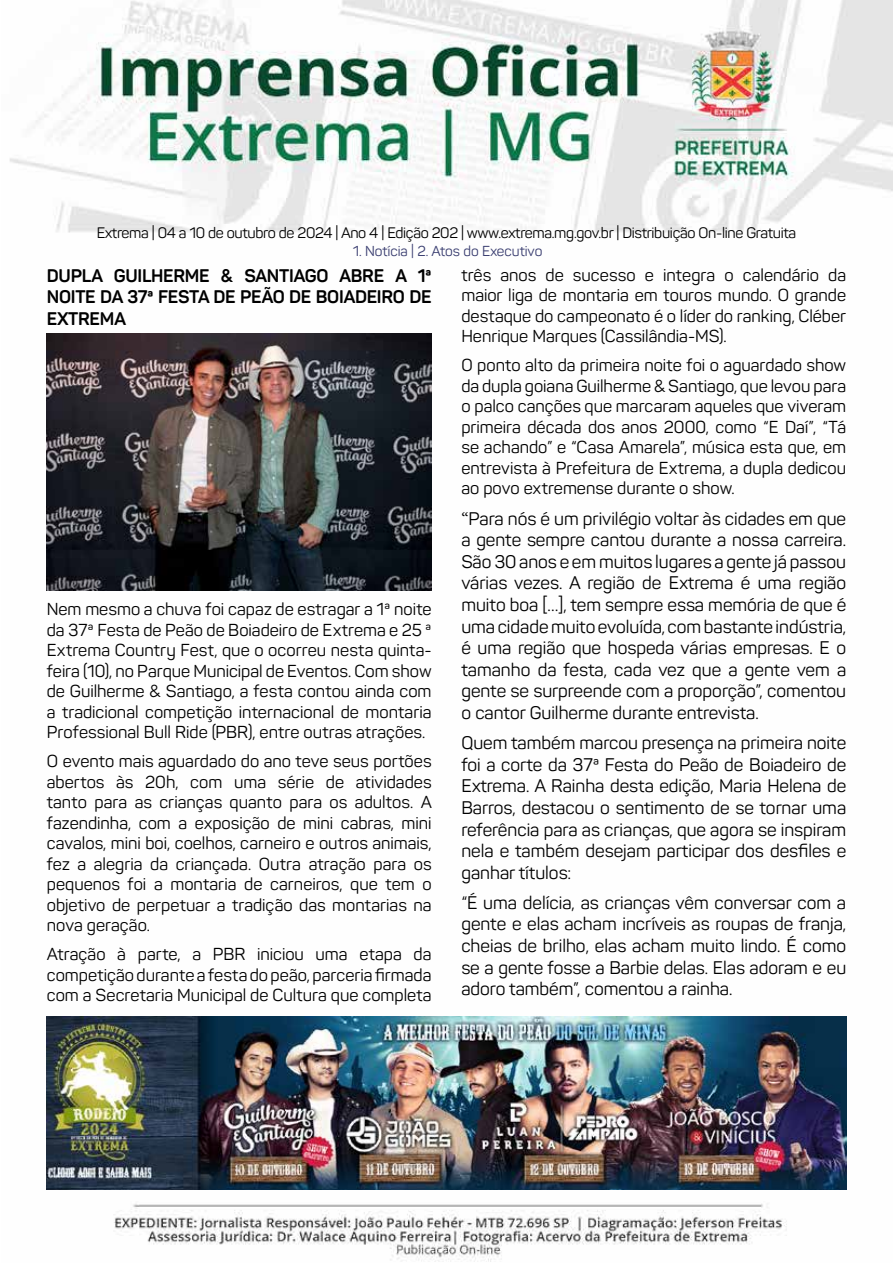
<style>
.page{position:relative;width:893px;height:1263px;background:#fff}
.page>*{position:absolute;margin:0;border:0;box-sizing:border-box;transform-origin:0 0}
.t1{font:18px/21.6px "Panton";color:#000;text-align:justify}
.t2{font:700 18px/21.6px "Panton";letter-spacing:-.015em;color:#000;text-align:justify}
.t3{font:17.1px/20.5px "Panton";color:#000;text-align:justify}
.t4{font:15px "Panton";letter-spacing:-.02em;color:#000}
.t5{font:14.25px "Panton";color:#383c6f}
.s1{font-family:"Minion Pro"}
</style>
<div class="page">
<img style="left:10px;top:0;width:883px;height:1262px">
<img style="left:47px;top:334px;width:385px;height:256px">
<img style="left:47px;top:1016px;width:799px;height:174px">
<p class="t4" style="left:97px;top:223px;width:701px">Extrema | 04 a 10 de outubro de 2024 | Ano 4 | Edição 202 | www.extrema.mg.gov.br | Distribuição On-line Gratuita</p>
<p class="t2" style="left:47px;top:264px;width:386px">DUPLA GUILHERME &amp; SANTIAGO ABRE A 1ª NOITE DA 37ª FESTA DE PEÃO DE BOIADEIRO DE EXTREMA</p>
<p class="t5" style="left:353px;top:243px;width:191px">1. Notícia | 2. Atos do Executivo</p>
<p class="t3" style="left:461px;top:264px;width:386px">três anos de sucesso e integra o calendário da maior liga de montaria em touros mundo. O grande destaque do campeonato é o líder do ranking, Cléber Henrique Marques (Cassilândia-MS).</p>
<p class="t3" style="left:461px;top:355px;width:386px">O ponto alto da primeira noite foi o aguardado show da dupla goiana Guilherme &amp; Santiago, que levou para o palco canções que marcaram aqueles que viveram primeira década dos anos 2000, como “E Daí”, “Tá se achando” e “Casa Amarela”, música esta que, em entrevista à Prefeitura de Extrema, a dupla dedicou ao povo extremense durante o show.</p>
<p class="t1" style="left:461px;top:507px;width:386px"><span class="s1">“</span>Para nós é um privilégio voltar às cidades em que a gente sempre cantou durante a nossa carreira.<br>São 30 anos e em muitos lugares a gente já passou várias vezes. A região de Extrema é uma região muito boa […], tem sempre essa memória de que é uma cidade muito evoluída, com bastante indústria, é uma região que hospeda várias empresas. E o tamanho da festa, cada vez que a gente vem a gente se surpreende com a proporção”, comentou o cantor Guilherme durante entrevista.</p>
<p class="t1" style="left:461px;top:732px;width:386px">Quem também marcou presença na primeira noite foi a corte da 37ª Festa do Peão de Boiadeiro de Extrema. A Rainha desta edição, Maria Helena de Barros, destacou o sentimento de se tornar uma referência para as crianças, que agora se inspiram nela e também desejam participar dos desfiles e ganhar títulos:</p>
<p class="t1" style="left:461px;top:892px;width:386px">“É uma delícia, as crianças vêm conversar com a gente e elas acham incríveis as roupas de franja, cheias de brilho, elas acham muito lindo. É como se a gente fosse a Barbie delas. Elas adoram e eu adoro também”, comentou a rainha.</p>
<p class="t3" style="left:47px;top:599px;width:386px">Nem mesmo a chuva foi capaz de estragar a 1ª noite da 37ª Festa de Peão de Boiadeiro de Extrema e 25 ª Extrema Country Fest, que o ocorreu nesta quinta&shy;feira (10), no Parque Municipal de Eventos. Com show de Guilherme &amp; Santiago, a festa contou ainda com a tradicional competição internacional de montaria Professional Bull Ride (PBR), entre outras atrações.</p>
<p class="t3" style="left:47px;top:751px;width:386px">O evento mais aguardado do ano teve seus portões abertos às 20h, com uma série de atividades tanto para as crianças quanto para os adultos. A fazendinha, com a exposição de mini cabras, mini cavalos, mini boi, coelhos, carneiro e outros animais, fez a alegria da criançada. Outra atração para os pequenos foi a montaria de carneiros, que tem o objetivo de perpetuar a tradição das montarias na nova geração.</p>
<p class="t3" style="left:47px;top:944px;width:386px">Atração à parte, a PBR iniciou uma etapa da competição durante a festa do peão, parceria firmada com a Secretaria Municipal de Cultura que completa</p>
</div>
